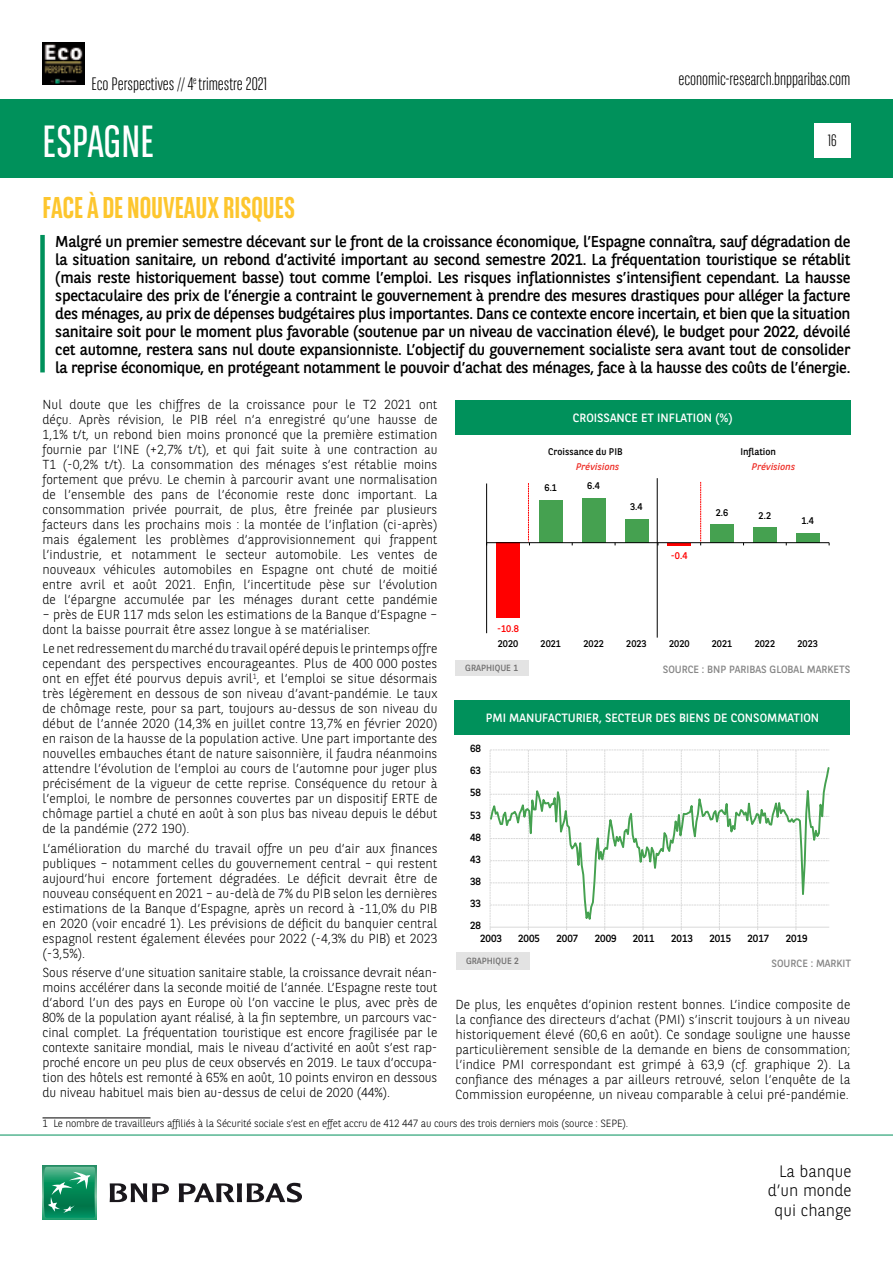
<style>
.page{position:relative;width:893px;height:1263px;background:#fff}
.page>*{position:absolute;margin:0;border:0;box-sizing:border-box;transform-origin:0 0}
.t1{font:45px "BNPP Sans Condensed";color:#fff}
.t2{font:700 30px "BNPP Sans Condensed";color:#fdc62e}
.t3{font:300 18px "BNPP Sans Condensed";color:#000}
.t4{font:300 16.5px/19.8px "BNPP Sans";color:#000;text-align:right}
.t5{font:300 16.5px "BNPP Sans Condensed";color:#000}
.t6{font:15.75px/18px "BNPP Sans";letter-spacing:-.02em;color:#000;text-align:justify}
.t7{font:300 13.05px/15px "BNPP Sans";color:#000;text-align:justify}
.t8{font:12px "BNPP Sans";color:#fff}
.t9{font:300 10.5px "BNPP Sans";letter-spacing:-.02em;color:#000}
.t10{font:10.5px "BNPP Sans";color:#878787}
.t11{font:10.35px "BNPP Sans";letter-spacing:-.01em;color:#000}
.t12{font:9.6px "BNPP Sans";color:#000}
.t13{font:italic 9.6px "BNPP Sans";letter-spacing:.005em;color:#ee2d26}
.t14{font:9.6px "BNPP Sans";color:#f00}
.t15{font:9px "BNPP Sans";color:#706f6f}
</style>
<div class="page">
<img style="left:43px;top:43px;width:42px;height:42px">
<div style="left:1px;top:99px;width:892px;height:78px;background:#00915b"></div>
<svg style="left:43px;top:1166px;width:53px;height:53px"></svg>
<svg style="left:44px;top:1167px;width:51px;height:51px;background:#26996e"></svg>
<svg style="left:110px;top:1183px;width:59px;height:19px"></svg>
<svg style="left:179px;top:1183px;width:123px;height:19px"></svg>
<hr style="left:0;top:1135px;width:893px;height:1px;background:#00915b">
<div style="left:814px;top:123px;width:36px;height:34px;background:#fff"></div>
<div style="left:40px;top:235px;width:5px;height:137px;background:#00915b"></div>
<hr style="left:43px;top:1117px;width:108px;height:1px;background:#000">
<div style="left:496px;top:543px;width:24px;height:75px;background:#f00"></div>
<div style="left:539px;top:500px;width:24px;height:43px;background:#45a150"></div>
<div style="left:582px;top:498px;width:24px;height:45px;background:#45a150"></div>
<div style="left:625px;top:519px;width:23px;height:24px;background:#45a150"></div>
<hr style="left:667px;top:543px;width:24px;height:2px;background:#f00">
<div style="left:710px;top:525px;width:24px;height:18px;background:#45a150"></div>
<div style="left:753px;top:527px;width:24px;height:16px;background:#45a150"></div>
<div style="left:796px;top:533px;width:24px;height:10px;background:#45a150"></div>
<hr style="left:486px;top:483px;width:1px;height:150px;background:#000">
<hr style="left:487px;top:542px;width:342px;height:1px;background:#000">
<svg style="left:528px;top:483px;width:2px;height:62px"></svg>
<svg style="left:700px;top:482px;width:1px;height:63px"></svg>
<hr style="left:657px;top:478px;width:1px;height:160px;background:#000">
<div style="left:455px;top:401px;width:395px;height:34px;background:#00915b"></div>
<div style="left:455px;top:660px;width:73px;height:15px;background:#e3e3e3"></div>
<svg style="left:490px;top:750px;width:339px;height:180px"></svg>
<svg style="left:490px;top:761px;width:340px;height:167px"></svg>
<div style="left:455px;top:700px;width:395px;height:35px;background:#00915b"></div>
<div style="left:456px;top:951px;width:73px;height:18px;background:#e3e3e3"></div>
<h3 class="t3" style="left:91px;top:73px;width:177px">Eco Perspectives // 4<sup>e</sup> trimestre 2021</h3>
<h1 class="t1" style="left:43px;top:113px;width:113px">ESPAGNE</h1>
<h2 class="t2" style="left:43px;top:190px;width:254px">FACE À DE NOUVEAUX RISQUES</h2>
<h3 class="t3" style="left:678px;top:67px;width:174px">economic-research.bnpparibas.com</h3>
<p class="t5" style="left:828px;top:130px;width:10px">16</p>
<p class="t6" style="left:55px;top:232px;width:797px">Malgré un premier semestre décevant sur le front de la croissance économique, l’Espagne connaîtra, sauf dégradation de la situation sanitaire, un rebond d’activité important au second semestre 2021. La fréquentation touristique se rétablit (mais reste historiquement basse) tout comme l’emploi. Les risques inflationnistes s’intensifient cependant. La hausse spectaculaire des prix de l’énergie a contraint le gouvernement à prendre des mesures drastiques pour alléger la facture des ménages, au prix de dépenses budgétaires plus importantes. Dans ce contexte encore incertain, et bien que la situation sanitaire soit pour le moment plus favorable (soutenue par un niveau de vaccination élevé), le budget pour 2022, dévoilé cet automne, restera sans nul doute expansionniste. L’objectif du gouvernement socialiste sera avant tout de consolider la reprise économique, en protégeant notamment le pouvoir d’achat des ménages, face à la hausse des coûts de l’énergie.</p>
<p class="t7" style="left:43px;top:396px;width:396px">Nul doute que les chiffres de la croissance pour le T2 2021 ont déçu. Après révision, le PIB réel n’a enregistré qu’une hausse de 1,1% t/t, un rebond bien moins prononcé que la première estimation fournie par l’INE (+2,7% t/t), et qui fait suite à une contraction au T1 (-0,2% t/t). La consommation des ménages s’est rétablie moins fortement que prévu. Le chemin à parcourir avant une normalisation de l’ensemble des pans de l’économie reste donc important. La consommation privée pourrait, de plus, être freinée par plusieurs facteurs dans les prochains mois : la montée de l’inflation (ci-après) mais également les problèmes d’approvisionnement qui frappent l’industrie, et notamment le secteur automobile. Les ventes de nouveaux véhicules automobiles en Espagne ont chuté de moitié entre avril et août 2021. Enfin, l’incertitude pèse sur l’évolution de l’épargne accumulée par les ménages durant cette pandémie</p>
<p class="t7" style="left:43px;top:606px;width:396px">– près de EUR 117 mds selon les estimations de la Banque d’Espagne – dont la baisse pourrait être assez longue à se matérialiser.</p>
<p class="t7" style="left:43px;top:641px;width:396px">Le net redressement du marché du travail opéré depuis le printemps offre cependant des perspectives encourageantes. Plus de 400 000 postes ont en effet été pourvus depuis avril<sup>1</sup>, et l’emploi se situe désormais très légèrement en dessous de son niveau d’avant-pandémie. Le taux de chômage reste, pour sa part, toujours au-dessus de son niveau du début de l’année 2020 (14,3% en juillet contre 13,7% en février 2020) en raison de la hausse de la population active. Une part importante des nouvelles embauches étant de nature saisonnière, il faudra néanmoins attendre l’évolution de l’emploi au cours de l’automne pour juger plus précisément de la vigueur de cette reprise. Conséquence du retour à l’emploi, le nombre de personnes couvertes par un dispositif ERTE de chômage partiel a chuté en août à son plus bas niveau depuis le début de la pandémie (272 190).</p>
<p class="t7" style="left:43px;top:840px;width:396px">L’amélioration du marché du travail offre un peu d’air aux finances publiques – notamment celles du gouvernement central – qui restent aujourd’hui encore fortement dégradées. Le déficit devrait être de nouveau conséquent en 2021 – au-delà de 7% du PIB selon les dernières estimations de la Banque d’Espagne, après un record à -11,0% du PIB en 2020 (voir encadré 1). Les prévisions de déficit du banquier central espagnol restent également élevées pour 2022 (-4,3% du PIB) et 2023 (-3,5%).</p>
<p class="t7" style="left:43px;top:964px;width:396px">Sous réserve d’une situation sanitaire stable, la croissance devrait néan&shy;moins accélérer dans la seconde moitié de l’année. L’Espagne reste tout d’abord l’un des pays en Europe où l’on vaccine le plus, avec près de 80% de la population ayant réalisé, à la fin septembre, un parcours vac&shy;cinal complet. La fréquentation touristique est encore fragilisée par le contexte sanitaire mondial, mais le niveau d’activité en août s’est rap&shy;proché encore un peu plus de ceux observés en 2019. Le taux d’occupa&shy;tion des hôtels est remonté à 65% en août, 10 points environ en dessous du niveau habituel mais bien au-dessus de celui de 2020 (44%).</p>
<p class="t8" style="left:573px;top:410px;width:161px">CROISSANCE ET INFLATION (%)</p>
<p class="t12" style="left:548px;top:445px;width:76px">Croissance du PIB</p>
<p class="t12" style="left:740px;top:445px;width:37px">Inflation</p>
<p class="t13" style="left:576px;top:460px;width:45px">Prévisions</p>
<p class="t13" style="left:752px;top:460px;width:45px">Prévisions</p>
<p class="t12" style="left:544px;top:482px;width:14px">6.1</p>
<p class="t12" style="left:587px;top:479px;width:14px">6.4</p>
<p class="t14" style="left:497px;top:622px;width:23px">-10.8</p>
<p class="t12" style="left:630px;top:500px;width:14px">3.4</p>
<p class="t14" style="left:671px;top:549px;width:18px">-0.4</p>
<p class="t12" style="left:716px;top:506px;width:14px">2.6</p>
<p class="t12" style="left:759px;top:509px;width:14px">2.2</p>
<p class="t12" style="left:801px;top:514px;width:14px">1.4</p>
<p class="t12" style="left:498px;top:637px;width:22px">2020</p>
<p class="t12" style="left:541px;top:637px;width:22px">2021</p>
<p class="t12" style="left:583px;top:637px;width:22px">2022</p>
<p class="t12" style="left:626px;top:637px;width:22px">2023</p>
<p class="t12" style="left:669px;top:637px;width:22px">2020</p>
<p class="t12" style="left:712px;top:637px;width:22px">2021</p>
<p class="t12" style="left:755px;top:637px;width:22px">2022</p>
<p class="t12" style="left:797px;top:637px;width:22px">2023</p>
<p class="t15" style="left:465px;top:662px;width:54px">GRAPHIQUE 1</p>
<p class="t10" style="left:663px;top:662px;width:189px">SOURCE : BNP PARIBAS GLOBAL MARKETS</p>
<p class="t8" style="left:486px;top:710px;width:335px">PMI MANUFACTURIER, SECTEUR DES BIENS DE CONSOMMATION</p>
<p class="t11" style="left:470px;top:741px;width:12px">68</p>
<p class="t11" style="left:470px;top:763px;width:12px">63</p>
<p class="t11" style="left:470px;top:786px;width:12px">58</p>
<p class="t11" style="left:470px;top:808px;width:12px">53</p>
<p class="t11" style="left:470px;top:830px;width:12px">48</p>
<p class="t11" style="left:470px;top:852px;width:12px">43</p>
<p class="t11" style="left:470px;top:874px;width:12px">38</p>
<p class="t11" style="left:470px;top:896px;width:12px">33</p>
<p class="t11" style="left:470px;top:918px;width:12px">28</p>
<p class="t11" style="left:480px;top:931px;width:23px">2003</p>
<p class="t11" style="left:518px;top:931px;width:23px">2005</p>
<p class="t11" style="left:556px;top:931px;width:23px">2007</p>
<p class="t11" style="left:595px;top:931px;width:23px">2009</p>
<p class="t11" style="left:633px;top:931px;width:23px">2011</p>
<p class="t11" style="left:671px;top:931px;width:23px">2013</p>
<p class="t11" style="left:709px;top:931px;width:23px">2015</p>
<p class="t11" style="left:747px;top:931px;width:23px">2017</p>
<p class="t11" style="left:786px;top:931px;width:23px">2019</p>
<p class="t15" style="left:466px;top:954px;width:54px">GRAPHIQUE 2</p>
<p class="t10" style="left:771px;top:956px;width:81px">SOURCE : MARKIT</p>
<p class="t7" style="left:455px;top:996px;width:396px">De plus, les enquêtes d’opinion restent bonnes. L’indice composite de la confiance des directeurs d’achat (PMI) s’inscrit toujours à un niveau historiquement élevé (60,6 en août). Ce sondage souligne une hausse particulièrement sensible de la demande en biens de consommation; l’indice PMI correspondant est grimpé à 63,9 (cf. graphique 2). La confiance des ménages a par ailleurs retrouvé, selon l’enquête de la Commission européenne, un niveau comparable à celui pré-pandémie.</p>
<p class="t9" style="left:43px;top:1116px;width:587px">1 Le nombre de travailleurs affiliés à la Sécurité sociale s’est en effet accru de 412 447 au cours des trois derniers mois (source : SEPE).</p>
<p class="t4" style="left:768px;top:1160px;width:85px">La banque d’un monde qui change</p>
</div>
